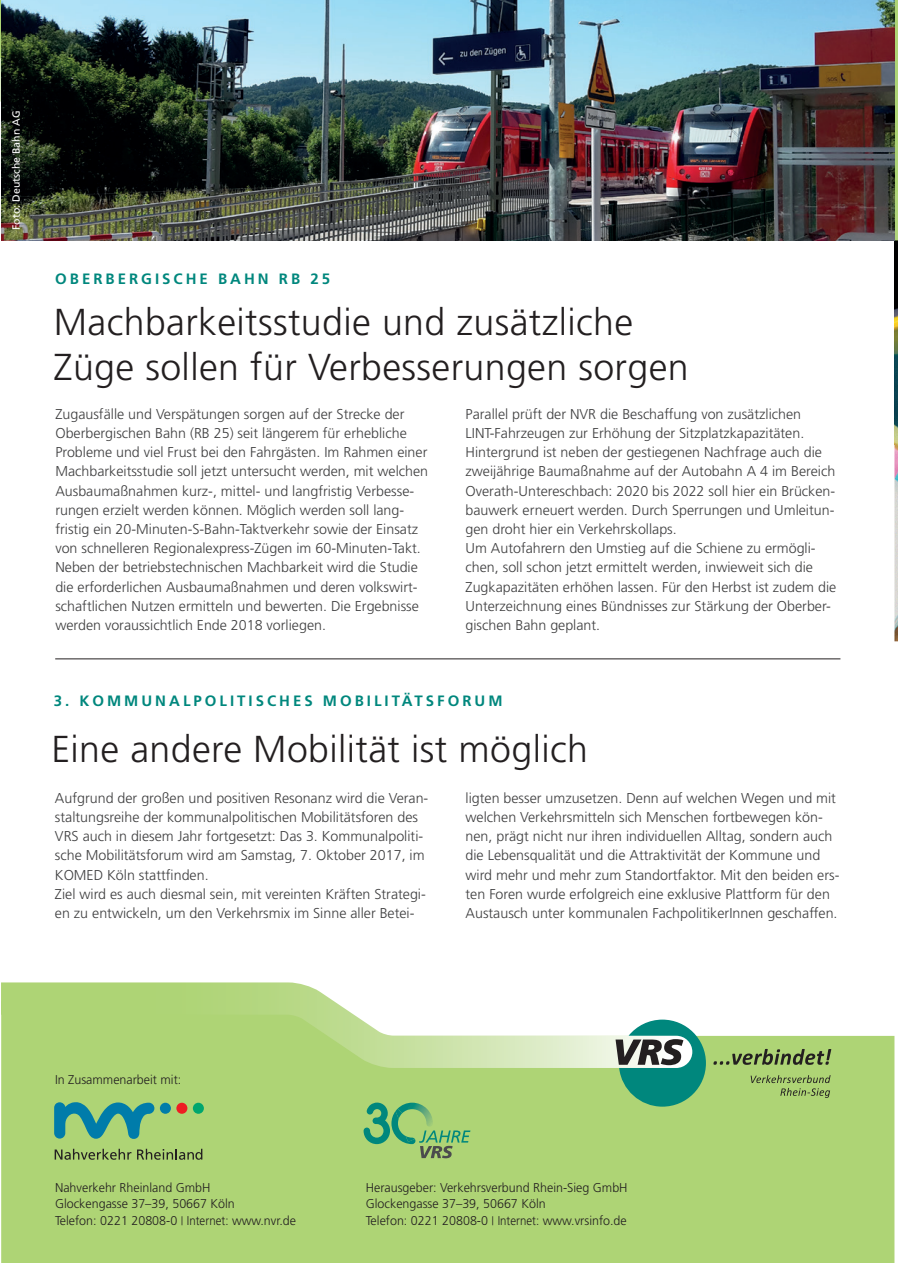
<style>
.page{position:relative;width:898px;height:1263px;background:#fff}
.page>*{position:absolute;margin:0;border:0;box-sizing:border-box;transform-origin:0 0}
.t1{font:300 37.5px/45px "Frutiger LT Std";letter-spacing:.01em;color:#231f20}
.t2{font:700 15px "Frutiger LT Std";letter-spacing:.2em;color:#00877d}
.t3{font:300 14.25px/19.2px "Frutiger LT Std";color:#3e3e3f}
.t4{font:300 12.75px/16.5px "Frutiger LT";color:#231f20}
.t5{font:10.5px "Frutiger LT Std";color:#fff}
.s1{font-family:"Proxima Nova Soft";font-weight:400}
</style>
<div class="page">
<img style="left:894px;top:279px;width:4px;height:362px">
<svg style="left:894px;top:0;width:4px;height:279px"></svg>
<div style="left:1px;top:1035px;width:893px;height:228px;background:#aed475"></div>
<svg style="left:1px;top:982px;width:725px;height:102px"></svg>
<svg style="left:615px;top:1019px;width:91px;height:88px"></svg>
<svg style="left:713px;top:1049px;width:118px;height:16px;background:#7f9758"></svg>
<svg style="left:750px;top:1075px;width:80px;height:23px;background:#98b867"></svg>
<svg style="left:55px;top:1149px;width:76px;height:11px"></svg>
<svg style="left:137px;top:1149px;width:65px;height:11px"></svg>
<svg style="left:54px;top:1102px;width:100px;height:37px;background:#53a690"></svg>
<div style="left:193px;top:1103px;width:11px;height:11px;background:#00a66e;border-radius:50%"></div>
<div style="left:176px;top:1103px;width:11px;height:11px;background:#ee1d23;border-radius:50%"></div>
<div style="left:160px;top:1103px;width:11px;height:11px;background:#007caa;border-radius:50%"></div>
<svg style="left:0;top:0;width:1px;height:102px"></svg>
<hr style="left:55px;top:659px;width:785px;height:1px;background:#231f20">
<svg style="left:363px;top:1102px;width:107px;height:56px;background:#86be75"></svg>
<img style="left:1px;top:0;width:893px;height:241px">
<p class="t5" style="left:10px;top:230px;width:121px;rotate:-90deg">Foto: Deutsche Bahn AG</p>
<p class="t2" style="left:55px;top:270px;width:276px">OBERBERGISCHE BAHN RB 25</p>
<h1 class="t1" style="left:54px;top:300px;width:636px">Machbarkeitsstudie und zusätzliche<br>Züge sollen für Verbesserungen sorgen</h1>
<p class="t3" style="left:55px;top:404px;width:374px">Zugausfälle und Verspätungen sorgen auf der Strecke der Oberbergischen Bahn (RB 25) seit längerem für erhebliche Probleme und viel Frust bei den Fahrgästen. Im Rahmen einer Machbarkeitsstudie soll jetzt untersucht werden, mit welchen Ausbaumaßnahmen kurz-, mittel- und langfristig Verbesse&shy;rungen erzielt werden können. Möglich werden soll lang&shy;fristig ein 20-Minuten-S-Bahn-Taktverkehr sowie der Einsatz von schnelleren Regionalexpress-Zügen im 60-Minuten-Takt.<br>Neben der betriebstechnischen Machbarkeit wird die Studie die erforderlichen Ausbaumaßnahmen und deren volkswirt&shy;schaftlichen Nutzen ermitteln und bewerten. Die Ergebnisse werden voraussichtlich Ende 2018 vorliegen.</p>
<p class="t3" style="left:465px;top:404px;width:372px">Parallel prüft der NVR die Beschaffung von zusätzlichen LINT-Fahrzeugen zur Erhöhung der Sitzplatzkapazitäten.<br>Hintergrund ist neben der gestiegenen Nachfrage auch die zweijährige Baumaßnahme auf der Autobahn A 4 im Bereich Overath-Untereschbach: 2020 bis 2022 soll hier ein Brücken&shy;bauwerk erneuert werden. Durch Sperrungen und Umleitun&shy;gen droht hier ein Verkehrskollaps.<br>Um Autofahrern den Umstieg auf die Schiene zu ermögli&shy;chen, soll schon jetzt ermittelt werden, inwieweit sich die Zugkapazitäten erhöhen lassen. Für den Herbst ist zudem die Unterzeichnung eines Bündnisses zur Stärkung der Oberber&shy;gischen Bahn geplant.</p>
<p class="t2" style="left:54px;top:692px;width:450px">3. KOMMUNALPOLITISCHES MOBILITÄTSFORUM</p>
<h1 class="t1" style="left:51px;top:727px;width:538px">Eine andere Mobilität ist möglich</h1>
<p class="t3" style="left:55px;top:788px;width:375px">Aufgrund der großen und positiven Resonanz wird die Veran&shy;staltungsreihe der kommunalpolitischen Mobilitätsforen des VRS auch in diesem Jahr fortgesetzt: Das 3. Kommunalpoliti&shy;sche Mobilitätsforum wird am Samstag, 7. Oktober 2017, im KOMED Köln stattfinden.<br>Ziel wird es auch diesmal sein, mit vereinten Kräften Strategi&shy;en zu entwickeln, um den Verkehrsmix im Sinne aller Betei-</p>
<p class="t3" style="left:465px;top:788px;width:375px">ligten besser umzusetzen. Denn auf welchen Wegen und mit welchen Verkehrsmitteln sich Menschen fortbewegen kön&shy;nen, prägt nicht nur ihren individuellen Alltag, sondern auch die Lebensqualität und die Attraktivität der Kommune und wird mehr und mehr zum Standortfaktor. Mit den beiden ers&shy;ten Foren wurde erfolgreich eine exklusive Plattform für den Austausch unter kommunalen FachpolitikerInnen geschaffen.</p>
<p class="t4" style="left:55px;top:1071px;width:128px">In Zusammenarbeit mit:</p>
<p class="t4" style="left:55px;top:1179px;width:243px">Nahverkehr Rheinland GmbH<br>Glockengasse 37–39, 50667 Köln<br>Telefon: 0221 20808-0 <span class="s1">|</span> Internet: www.nvr.de</p>
<p class="t4" style="left:366px;top:1179px;width:263px">Herausgeber: Verkehrsverbund Rhein-Sieg GmbH<br>Glockengasse 37–39, 50667 Köln<br>Telefon: 0221 20808-0 <span class="s1">|</span> Internet: www.vrsinfo.de</p>
</div>
